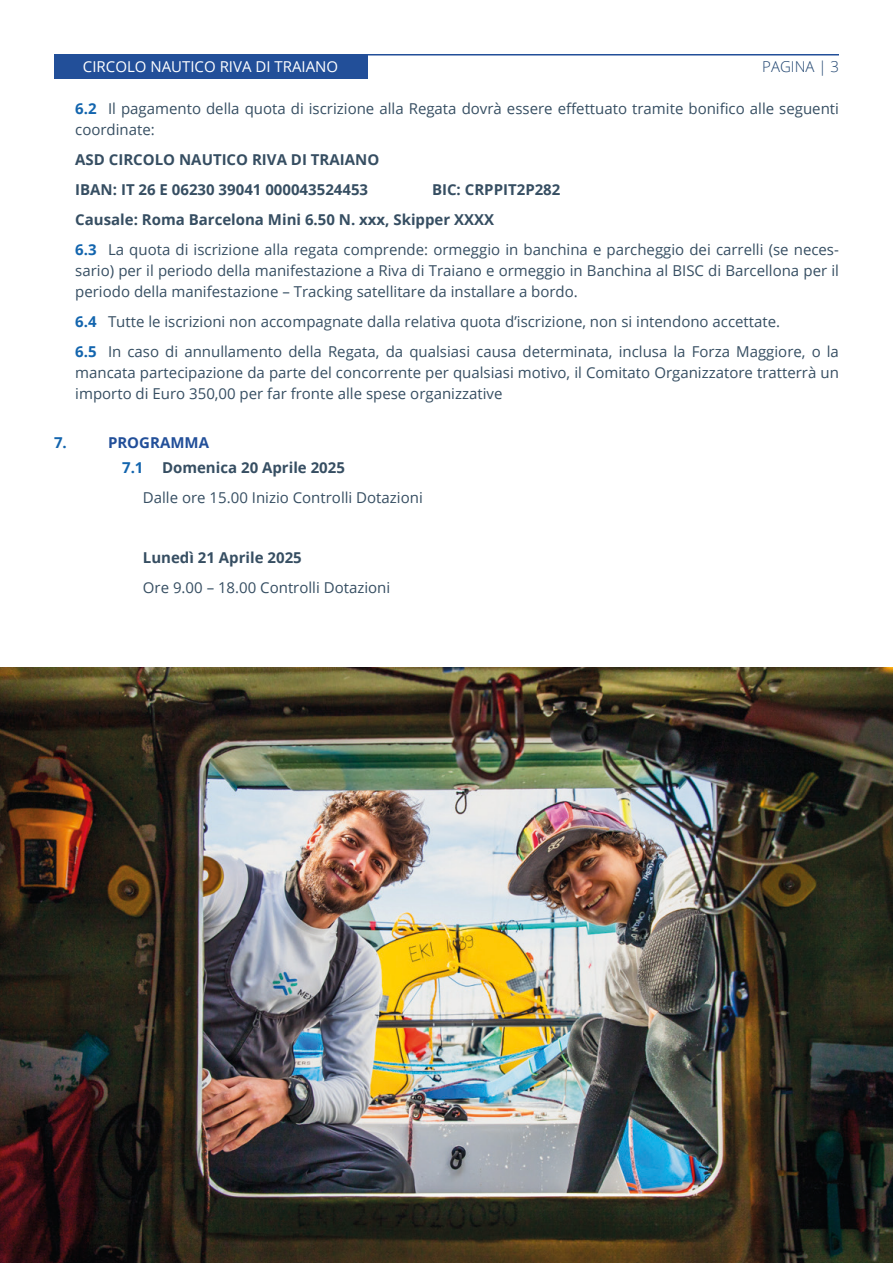
<style>
.page{position:relative;width:893px;height:1263px;background:#fff}
.page>*{position:absolute;margin:0;border:0;box-sizing:border-box;transform-origin:0 0}
.Heading_3_wrd_1{font:15px/21px "Open Sans";color:#364e62;text-align:justify}
.Heading_3_wrd_1-2{font:700 15px "Open Sans";color:#364e62}
.t1{font:15px "Open Sans";color:#fff}
.t2{font:700 15px "Open Sans";color:#224f99}
.t3{font:300 15px "Open Sans";color:#1e436f}
.t4{font:700 15px "Open Sans";color:#1365ae}
.s1{font-weight:700;color:#1365ae}
.s2{color:#1365ae}
</style>
<div class="page">
<div style="left:54px;top:54px;width:313px;height:25px;background:#224f99"></div>
<hr style="left:367px;top:54px;width:472px;height:2px;background:#224f99">
<img style="left:0;top:668px;width:893px;height:595px">
<p class="t1" style="left:83px;top:56px;width:257px">CIRCOLO NAUTICO RIVA DI TRAIANO</p>
<p class="t3" style="left:762px;top:56px;width:78px">PAGINA | 3</p>
<p class="Heading_3_wrd_1" style="left:75px;top:97px;width:765px"><span class="s1">6.2</span> Il pagamento della quota di iscrizione alla Regata dovrà essere effettuato tramite bonifico alle seguenti coordinate:</p>
<p class="Heading_3_wrd_1-2" style="left:75px;top:148px;width:305px">ASD CIRCOLO NAUTICO RIVA DI TRAIANO</p>
<p class="Heading_3_wrd_1-2" style="left:75px;top:178px;width:294px">IBAN: IT 26 E 06230 39041 000043524453</p>
<p class="Heading_3_wrd_1-2" style="left:432px;top:178px;width:130px">BIC: CRPPIT2P282</p>
<p class="Heading_3_wrd_1-2" style="left:75px;top:208px;width:420px">Causale: Roma Barcelona Mini 6.50 N. xxx, Skipper XXXX</p>
<p class="Heading_3_wrd_1" style="left:75px;top:238px;width:765px"><span class="s1">6.3</span> La quota di iscrizione alla regata comprende: ormeggio in banchina e parcheggio dei carrelli (se neces&shy;sario) per il periodo della manifestazione a Riva di Traiano e ormeggio in Banchina al BISC di Barcellona per il periodo della manifestazione – Tracking satellitare da installare a bordo.</p>
<p class="Heading_3_wrd_1" style="left:75px;top:310px;width:706px"><span class="s1">6.4</span> Tutte le iscrizioni non accompagnate dalla relativa quota d’iscrizione, non si intendono accettate.</p>
<p class="Heading_3_wrd_1" style="left:75px;top:340px;width:765px"><span class="s1">6.5</span> In caso di annullamento della Regata, da qualsiasi causa determinata, inclusa la Forza Maggiore, o la mancata partecipazione da parte del concorrente per qualsiasi motivo, il Comitato Organizzatore tratterrà un importo di Euro 350,00 per far fronte alle spese organizzative</p>
<p class="t4" style="left:54px;top:432px;width:14px">7.</p>
<p class="t2" style="left:108px;top:432px;width:103px">PROGRAMMA</p>
<p class="Heading_3_wrd_1-2" style="left:122px;top:457px;width:224px"><span class="s2">7.1</span> Domenica 20 Aprile 2025</p>
<p class="Heading_3_wrd_1" style="left:143px;top:487px;width:281px">Dalle ore 15.00 Inizio Controlli Dotazioni</p>
<p class="Heading_3_wrd_1-2" style="left:143px;top:547px;width:160px">Lunedì 21 Aprile 2025</p>
<p class="Heading_3_wrd_1" style="left:143px;top:577px;width:249px">Ore 9.00 – 18.00 Controlli Dotazioni</p>
</div>
